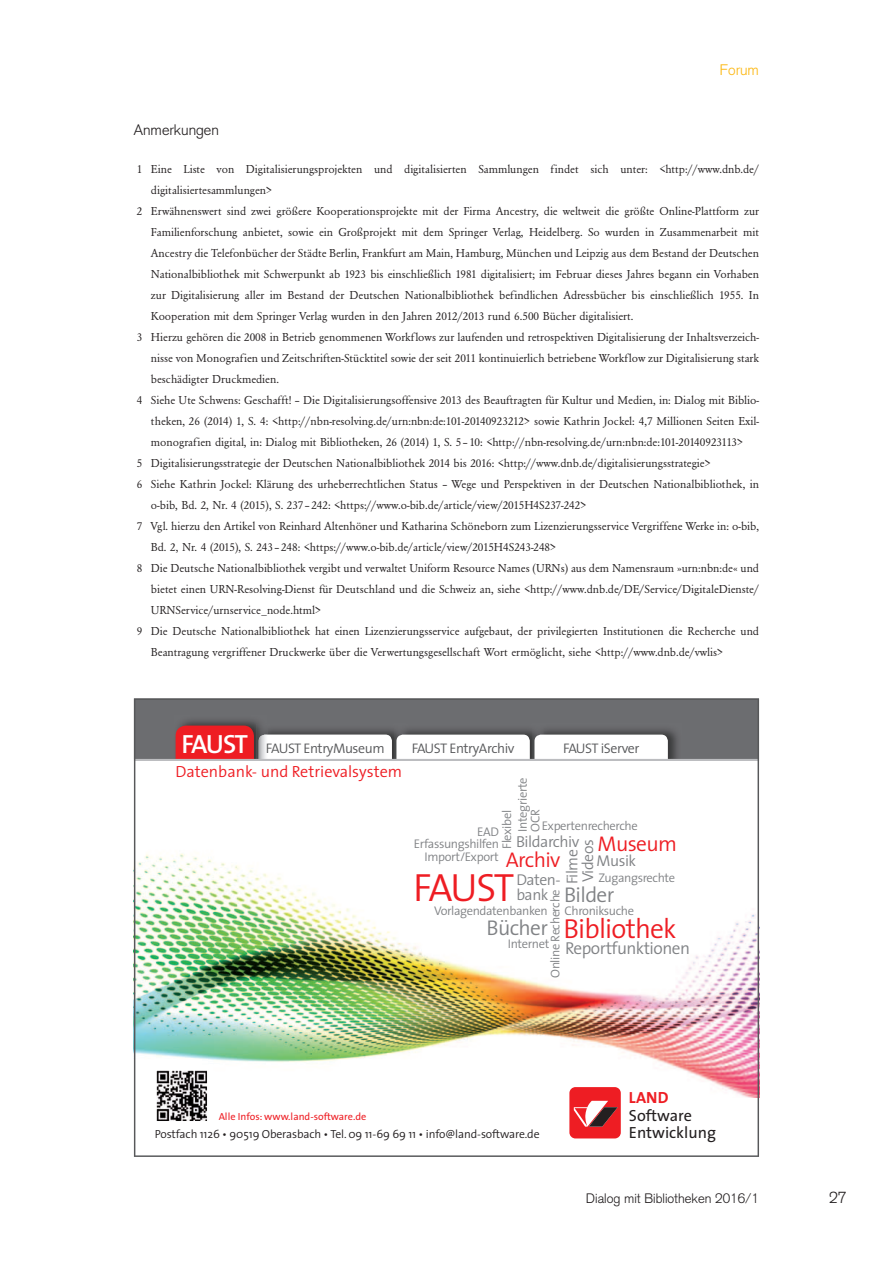
<style>
.page{position:relative;width:893px;height:1263px;background:#fff}
.page>*{position:absolute;margin:0;border:0;box-sizing:border-box;transform-origin:0 0}
.t1{font:300 39.6px "The Sans";letter-spacing:-.065em;color:#ee1d23}
.t2{font:300 27.6px "The Sans";letter-spacing:-.03em;color:#ee1d23}
.t3{font:300 21.3px "The Sans";letter-spacing:-.03em;color:#ee1d23}
.t4{font:300 21.3px "The Sans";letter-spacing:-.03em;color:#808285}
.t5{font:300 17.25px "The Sans";letter-spacing:-.03em;color:#808285}
.t6{font:300 16.2px "The Sans";color:#ee1d23}
.t7{font:16.2px "The Sans";color:#231f20}
.t8{font:700 16.2px "The Sans";color:#ee1d23}
.t9{font:300 15.9px "The Sans";letter-spacing:-.03em;color:#808285}
.t10{font:300 15.75px/15.8px "The Sans";letter-spacing:-.03em;color:#808285}
.t11{font:300 15.75px "Basic Commercial LT";color:#231f20}
.t12{font:300 15px "Basic Commercial LT";color:#231f20}
.t13{font:300 15px "Basic Commercial LT";color:#fcb814}
.t14{font:300 13.95px "The Sans";letter-spacing:-.03em;color:#57585a}
.t15{font:300 13.5px "Basic Commercial LT";color:#231f20}
.t16{font:300 12.6px/12.6px "The Sans";letter-spacing:-.03em;color:#808285}
.t17{font:12px "URW Garamond T";color:#231f20}
.t18{font:300 11.7px "The Sans";letter-spacing:-.01em;color:#231f20}
.t19{font:10.35px "The Sans";color:#ee1d23}
.s1{font-weight:600;font-size:26.4px;color:#fff}
</style>
<div class="page">
<img style="left:134px;top:698px;width:625px;height:459px">
<svg style="left:155px;top:1069px;width:54px;height:54px"></svg>
<p class="t13" style="left:720px;top:64px;width:41px">Forum</p>
<p class="t12" style="left:134px;top:124px;width:87px">Anmerkungen</p>
<p class="t17" style="left:137px;top:164px;width:624px">1 Eine Liste von Digitalisierungsprojekten und digitalisierten Sammlungen findet sich unter: &lt;http://www.dnb.de/</p>
<p class="t17" style="left:151px;top:185px;width:123px">digitalisiertesammlungen&gt;</p>
<p class="t17" style="left:137px;top:206px;width:624px">2 Erwähnenswert sind zwei größere Kooperationsprojekte mit der Firma Ancestry, die weltweit die größte Online-Plattform zur</p>
<p class="t17" style="left:151px;top:227px;width:610px">Familienforschung anbietet, sowie ein Großprojekt mit dem Springer Verlag, Heidelberg. So wurden in Zusammenarbeit mit</p>
<p class="t17" style="left:151px;top:248px;width:610px">Ancestry die Telefonbücher der Städte Berlin, Frankfurt am Main, Hamburg, München und Leipzig aus dem Bestand der Deutschen</p>
<p class="t17" style="left:151px;top:269px;width:610px">Nationalbibliothek mit Schwerpunkt ab 1923 bis einschließlich 1981 digitalisiert; im Februar dieses Jahres begann ein Vorhaben</p>
<p class="t17" style="left:151px;top:290px;width:610px">zur Digitalisierung aller im Bestand der Deutschen Nationalbibliothek befindlichen Adressbücher bis einschließlich 1955. In</p>
<p class="t17" style="left:151px;top:311px;width:484px">Kooperation mit dem Springer Verlag wurden in den Jahren 2012/2013 rund 6.500 Bücher digitalisiert.</p>
<p class="t17" style="left:137px;top:332px;width:624px">3 Hierzu gehören die 2008 in Betrieb genommenen Workflows zur laufenden und retrospektiven Digitalisierung der Inhaltsverzeich-</p>
<p class="t17" style="left:151px;top:353px;width:610px">nisse von Monografien und Zeitschriften-Stücktitel sowie der seit 2011 kontinuierlich betriebene Workflow zur Digitalisierung stark</p>
<p class="t17" style="left:151px;top:374px;width:129px">beschädigter Druckmedien.</p>
<p class="t17" style="left:137px;top:395px;width:624px">4 Siehe Ute Schwens: Geschafft! – Die Digitalisierungsoffensive 2013 des Beauftragten für Kultur und Medien, in: Dialog mit Biblio-</p>
<p class="t17" style="left:151px;top:416px;width:610px">theken, 26 (2014) 1, S. 4: &lt;http://nbn-resolving.de/urn:nbn:de:101-20140923212&gt; sowie Kathrin Jockel: 4,7 Millionen Seiten Exil-</p>
<p class="t17" style="left:151px;top:437px;width:594px">monografien digital, in: Dialog mit Bibliotheken, 26 (2014) 1, S. 5 – 10: &lt;http://nbn-resolving.de/urn:nbn:de:101-20140923113&gt;</p>
<p class="t17" style="left:137px;top:458px;width:575px">5 Digitalisierungsstrategie der Deutschen Nationalbibliothek 2014 bis 2016: &lt;http://www.dnb.de/digitalisierungsstrategie&gt;</p>
<p class="t17" style="left:137px;top:479px;width:624px">6 Siehe Kathrin Jockel: Klärung des urheberrechtlichen Status – Wege und Perspektiven in der Deutschen Nationalbibliothek, in</p>
<p class="t17" style="left:151px;top:500px;width:437px">o-bib, Bd. 2, Nr. 4 (2015), S. 237 – 242: &lt;https://www.o-bib.de/article/view/2015H4S237-242&gt;</p>
<p class="t17" style="left:137px;top:521px;width:624px">7 Vgl. hierzu den Artikel von Reinhard Altenhöner und Katharina Schöneborn zum Lizenzierungsservice Vergriffene Werke in: o-bib,</p>
<p class="t17" style="left:151px;top:542px;width:407px">Bd. 2, Nr. 4 (2015), S. 243 – 248: &lt;https://www.o-bib.de/article/view/2015H4S243-248&gt;</p>
<p class="t17" style="left:137px;top:563px;width:624px">8 Die Deutsche Nationalbibliothek vergibt und verwaltet Uniform Resource Names (URNs) aus dem Namensraum »urn:nbn:de« und</p>
<p class="t17" style="left:151px;top:584px;width:610px">bietet einen URN-Resolving-Dienst für Deutschland und die Schweiz an, siehe &lt;http://www.dnb.de/DE/Service/DigitaleDienste/</p>
<p class="t17" style="left:151px;top:605px;width:172px">URNService/urnservice_node.html&gt;</p>
<p class="t17" style="left:137px;top:626px;width:624px">9 Die Deutsche Nationalbibliothek hat einen Lizenzierungsservice aufgebaut, der privilegierten Institutionen die Recherche und</p>
<p class="t17" style="left:151px;top:647px;width:574px">Beantragung vergriffener Druckwerke über die Verwertungsgesellschaft Wort ermöglicht, siehe &lt;http://www.dnb.de/vwlis&gt;</p>
<p class="t14" style="left:181px;top:742px;width:205px"><span class="s1">FAUST</span> FAUST EntryMuseum</p>
<p class="t14" style="left:412px;top:742px;width:104px">FAUST EntryArchiv</p>
<p class="t14" style="left:563px;top:742px;width:78px">FAUST iServer</p>
<h3 class="t6" style="left:176px;top:765px;width:228px">Datenbank- und Retrievalsystem</h3>
<p class="t16" style="left:517px;top:832px;width:56px;rotate:-90deg">Integrierte<br>OCR</p>
<p class="t16" style="left:501px;top:849px;width:40px;rotate:-90deg">Flexibel</p>
<p class="t16" style="left:542px;top:821px;width:97px">Expertenrecherche</p>
<p class="t16" style="left:477px;top:826px;width:23px">EAD</p>
<h3 class="t9" style="left:516px;top:834px;width:65px">Bildarchiv</h3>
<h3 class="t3" style="left:598px;top:835px;width:81px">Museum</h3>
<p class="t16" style="left:414px;top:838px;width:87px">Erfassungshilfen</p>
<h3 class="t10" style="left:581px;top:882px;width:44px;rotate:-90deg">Videos</h3>
<h3 class="t10" style="left:565px;top:884px;width:37px;rotate:-90deg">Filme</h3>
<h3 class="t10" style="left:597px;top:854px;width:41px">Musik</h3>
<h3 class="t3" style="left:506px;top:851px;width:56px">Archiv</h3>
<p class="t16" style="left:424px;top:851px;width:76px">Import/Export</p>
<p class="t16" style="left:598px;top:872px;width:78px">Zugangsrechte</p>
<p class="t16" style="left:564px;top:905px;width:71px">Chroniksuche</p>
<h1 class="t1" style="left:413px;top:871px;width:103px">FAUST</h1>
<h3 class="t10" style="left:516px;top:873px;width:46px">Daten&shy;bank</h3>
<h3 class="t4" style="left:564px;top:886px;width:52px">Bilder</h3>
<p class="t16" style="left:550px;top:978px;width:90px;rotate:-90deg">Online Recherche</p>
<p class="t16" style="left:434px;top:905px;width:115px">Vorlagendatenbanken</p>
<h2 class="t2" style="left:563px;top:917px;width:115px">Bibliothek</h2>
<h3 class="t4" style="left:487px;top:919px;width:63px">Bücher</h3>
<p class="t16" style="left:508px;top:938px;width:43px">Internet</p>
<h3 class="t5" style="left:565px;top:940px;width:126px">Reportfunktionen</h3>
<p class="t19" style="left:219px;top:1112px;width:149px">Alle Infos: www.land-software.de</p>
<h3 class="t8" style="left:629px;top:1092px;width:41px">LAND</h3>
<h3 class="t7" style="left:629px;top:1109px;width:65px">Software</h3>
<p class="t18" style="left:155px;top:1129px;width:386px">Postfach 1126 • 90519 Oberasbach • Tel. 09 11-69 69 11 • info@land-software.de</p>
<h3 class="t7" style="left:629px;top:1126px;width:89px">Entwicklung</h3>
<p class="t15" style="left:586px;top:1194px;width:175px">Dialog mit Bibliotheken 2016/1</p>
<h3 class="t11" style="left:829px;top:1192px;width:19px">27</h3>
</div>
